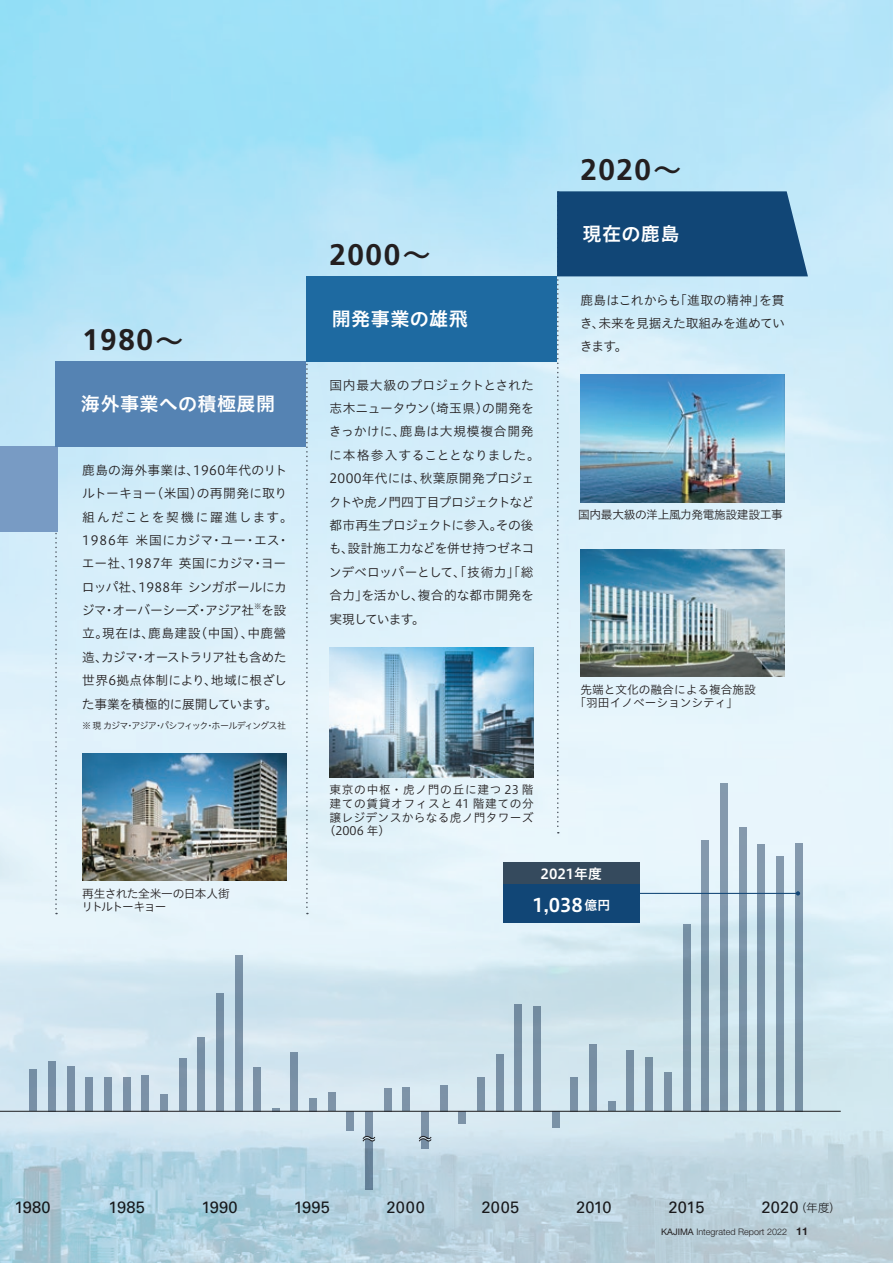
<style>
.page{position:relative;width:893px;height:1263px;background:#fff}
.page>*{position:absolute;margin:0;border:0;box-sizing:border-box;transform-origin:0 0}
.t1{font:700 29.7px "Frutiger LT Std";letter-spacing:.05em;color:#231f20}
.t2{font:19.2px "Hiragino UD Sans Std W6";letter-spacing:.025em;color:#fff}
.t3{font:18.75px "Hiragino UD Sans Std W6";color:#fff}
.t4{font:16.5px "Univers LT Std";letter-spacing:.01em;color:#231f20}
.t5{font:13.8px "Hiragino UD Sans Std W6";color:#fff}
.t6{font:12.75px/23.4px "Hiragino UD Sans Std W3";color:#231f20}
.t7{font:12.75px/23.4px "Hiragino UD Sans Std W3";letter-spacing:.02em;color:#231f20}
.t8{font:12.75px/23.4px "Hiragino UD Sans Std W3";letter-spacing:-.025em;color:#231f20}
.t9{font:11.7px/13.8px "Hiragino UD Sans Std W3";color:#231f20}
.t10{font:11.7px/13.8px "Hiragino UD Sans Std W3";letter-spacing:-.045em;color:#231f20}
.t11{font:11.7px "Hiragino UD Sans Std W3";letter-spacing:-.025em;color:#231f20}
.t12{font:11.7px "Hiragino UD Sans Std W3";letter-spacing:.06em;color:#231f20}
.t13{font:11.7px "Hiragino UD Sans Std W3";letter-spacing:.055em;color:#231f20}
.t14{font:11.7px "Hiragino UD Sans Std W3";letter-spacing:.03em;color:#231f20}
.t15{font:300 9px "Helvetica Neue LT Std";color:#231f20}
.t16{font:9px "Hiragino UD Sans Std W3";letter-spacing:-.1em;color:#231f20}
.t17{font:7.5px "Hiragino UD Sans Std W3";color:#231f20}
.s1{font-family:"Hiragino UD Sans Std W6";font-weight:400}
.s2{font-size:12.9px}
.s3{font-family:"UD Shin Go Pro";font-weight:300;font-size:11.25px}
.s4{font-weight:400}
.s5{font-weight:700;font-size:10.65px}
</style>
<div class="page">
<img style="left:0;top:0;width:893px;height:1263px">
<svg style="left:55px;top:531px;width:2px;height:383px"></svg>
<svg style="left:306px;top:361px;width:2px;height:553px"></svg>
<div style="left:29px;top:1070px;width:8px;height:41px;background:#7790a6"></div>
<div style="left:48px;top:1061px;width:8px;height:50px;background:#758ea6"></div>
<div style="left:67px;top:1066px;width:7px;height:45px;background:#788fa6"></div>
<div style="left:85px;top:1077px;width:8px;height:34px;background:#7890a6"></div>
<div style="left:104px;top:1077px;width:8px;height:34px;background:#7990a6"></div>
<div style="left:123px;top:1077px;width:7px;height:34px;background:#7b91a7"></div>
<div style="left:142px;top:1075px;width:7px;height:36px;background:#7c91a7"></div>
<div style="left:160px;top:1095px;width:8px;height:16px;background:#7c92a7"></div>
<div style="left:179px;top:1058px;width:7px;height:53px;background:#7c92a7"></div>
<div style="left:198px;top:1037px;width:7px;height:74px;background:#7b92a7"></div>
<div style="left:216px;top:993px;width:8px;height:118px;background:#758ea5"></div>
<div style="left:235px;top:955px;width:7px;height:156px;background:#778fa5"></div>
<div style="left:254px;top:1067px;width:7px;height:44px;background:#7c92a7"></div>
<svg style="left:272px;top:1108px;width:8px;height:3px"></svg>
<div style="left:291px;top:1052px;width:7px;height:59px;background:#7a91a6"></div>
<div style="left:309px;top:1098px;width:8px;height:13px;background:#7c93a7"></div>
<div style="left:328px;top:1092px;width:7px;height:19px;background:#7e93a8"></div>
<div style="left:347px;top:1111px;width:7px;height:20px;background:#7d93a8"></div>
<svg style="left:365px;top:1112px;width:8px;height:77px"></svg>
<div style="left:384px;top:1088px;width:7px;height:23px;background:#7d93a8"></div>
<div style="left:403px;top:1087px;width:7px;height:24px;background:#7d93a8"></div>
<div style="left:421px;top:1111px;width:8px;height:38px;background:#7c92a7"></div>
<div style="left:440px;top:1085px;width:7px;height:26px;background:#7c92a7"></div>
<div style="left:459px;top:1111px;width:7px;height:13px;background:#7c93a7"></div>
<div style="left:477px;top:1077px;width:8px;height:34px;background:#7a92a6"></div>
<div style="left:496px;top:1054px;width:7px;height:57px;background:#7a90a5"></div>
<div style="left:515px;top:1004px;width:7px;height:107px;background:#7790a4"></div>
<div style="left:533px;top:1006px;width:8px;height:105px;background:#7890a4"></div>
<div style="left:552px;top:1111px;width:7px;height:16px;background:#7a92a6"></div>
<div style="left:571px;top:1077px;width:7px;height:34px;background:#7991a6"></div>
<div style="left:589px;top:1044px;width:8px;height:67px;background:#7890a4"></div>
<div style="left:608px;top:1101px;width:7px;height:10px;background:#7991a6"></div>
<div style="left:627px;top:1051px;width:7px;height:60px;background:#7990a4"></div>
<div style="left:645px;top:1057px;width:8px;height:54px;background:#7990a5"></div>
<div style="left:664px;top:1072px;width:8px;height:39px;background:#7990a5"></div>
<div style="left:683px;top:924px;width:7px;height:187px;background:#768fa4"></div>
<svg style="left:701px;top:840px;width:8px;height:271px;fill:#7890a4"></svg>
<svg style="left:720px;top:833px;width:8px;height:278px;fill:#7790a4"></svg>
<svg style="left:739px;top:833px;width:7px;height:278px;fill:#7890a5"></svg>
<div style="left:757px;top:844px;width:8px;height:267px;background:#7891a6"></div>
<div style="left:776px;top:856px;width:8px;height:255px;background:#7892a6"></div>
<div style="left:795px;top:843px;width:7px;height:268px;background:#7892a6"></div>
<hr style="left:0;top:1111px;width:841px;height:1px;background:#231f20">
<svg style="left:360px;top:1135px;width:18px;height:8px"></svg>
<svg style="left:416px;top:1135px;width:18px;height:8px"></svg>
<div style="left:0;top:446px;width:57px;height:85px;background:#789bc4"></div>
<div style="left:55px;top:361px;width:251px;height:85px;background:#5583b3"></div>
<div style="left:306px;top:276px;width:251px;height:85px;background:#1e6aa1"></div>
<svg style="left:557px;top:191px;width:251px;height:642px"></svg>
<hr style="left:619px;top:893px;width:179px;height:1px;background:#114676">
<svg style="left:796px;top:891px;width:4px;height:4px"></svg>
<div style="left:503px;top:876px;width:136px;height:47px;background:#114676"></div>
<div style="left:503px;top:863px;width:136px;height:21px;background:#354a5d"></div>
<img style="left:82px;top:753px;width:204px;height:128px">
<img style="left:330px;top:648px;width:204px;height:129px">
<img style="left:580px;top:549px;width:204px;height:128px">
<img style="left:580px;top:375px;width:204px;height:127px">
<h1 class="t1" style="left:82px;top:322px;width:103px">1980<span class="s1">〜</span></h1>
<h2 class="t2" style="left:81px;top:389px;width:196px">海外事業への積極展開</h2>
<p class="t7" style="left:82px;top:457px;width:213px">鹿島の海外事業は、1960年代のリトルトーキョー（米国）の再開発に取り組んだことを契機に躍進します。<br>1986年米国にカジマ・ユー・エス・エー社、1987年英国にカジマ・ヨーロッパ社、1988年シンガポールにカジマ・オーバーシーズ・アジア社</p>
<p class="t17" style="left:254px;top:600px;width:9px">※</p>
<p class="t6" style="left:82px;top:598px;width:207px;text-align:justify;text-indent:179px">を設立。現在は、鹿島建設（中国）、中鹿營造、カジマ・オーストラリア社も含めた世界6拠点体制により、地域に根ざした事業を積極的に展開しています。</p>
<p class="t16" style="left:82px;top:718px;width:206px">※ 現カジマ・アジア・パシフィック・ホールディングス社</p>
<p class="t10" style="left:81px;top:886px;width:150px">再生された全米一の日本人街リトルトーキョー</p>
<h1 class="t1" style="left:330px;top:237px;width:103px">2000<span class="s1">〜</span></h1>
<h2 class="t2" style="left:332px;top:304px;width:138px">開発事業の雄飛</h2>
<p class="t6" style="left:329px;top:372px;width:213px">国内最大級のプロジェクトとされた志木ニュータウン（埼玉県）の開発をきっかけに、鹿島は大規模複合開発に本格参入することとなりました。<br>2000年代には、秋葉原開発プロジェクトや虎ノ門四丁目プロジェクトなど都市再生プロジェクトに参入。その後も、設計施工力などを併せ持つゼネコンデベロッパーとして、「技術力」「総合力」を活かし、複合的な都市開発を実現しています。</p>
<p class="t12" style="left:330px;top:781px;width:206px">東京の中枢・虎ノ門の丘に建つ 23 階</p>
<p class="t13" style="left:330px;top:794px;width:206px">建ての賃貸オフィスと 41 階建ての分</p>
<p class="t14" style="left:330px;top:808px;width:206px">譲レジデンスからなる虎ノ門タワーズ</p>
<p class="t9" style="left:324px;top:823px;width:68px">（2006 年）</p>
<h1 class="t1" style="left:580px;top:152px;width:103px">2020<span class="s1">〜</span></h1>
<h2 class="t2" style="left:583px;top:219px;width:99px">現在の鹿島</h2>
<p class="t8" style="left:580px;top:287px;width:206px">鹿島はこれからも「進取の精神」を貫き、未来を見据えた取組みを進めてい</p>
<p class="t6" style="left:580px;top:334px;width:49px">きます。</p>
<p class="t11" style="left:578px;top:506px;width:206px">国内最大級の洋上風力発電施設建設工事</p>
<p class="t9" style="left:575px;top:681px;width:183px;text-indent:6px">先端と文化の融合による複合施設「羽田イノベーションシティ」</p>
<p class="t5" style="left:541px;top:863px;width:63px">2021年度</p>
<h3 class="t3" style="left:532px;top:890px;width:79px">1,038<span class="s2">億円</span></h3>
<p class="t4" style="left:14px;top:1197px;width:38px">1980</p>
<p class="t4" style="left:109px;top:1197px;width:38px">1985</p>
<p class="t4" style="left:202px;top:1197px;width:38px">1990</p>
<p class="t4" style="left:294px;top:1197px;width:38px">1995</p>
<p class="t4" style="left:387px;top:1197px;width:40px">2000</p>
<p class="t4" style="left:481px;top:1197px;width:39px">2005</p>
<p class="t4" style="left:576px;top:1197px;width:37px">2010</p>
<p class="t4" style="left:669px;top:1197px;width:38px">2015</p>
<p class="t4" style="left:761px;top:1197px;width:81px">2020<span class="s3">（年度）</span></p>
<p class="t15" style="left:661px;top:1226px;width:148px"><span class="s4">KAJIMA</span> Integrated Report 2022 <span class="s5">11</span></p>
</div>
